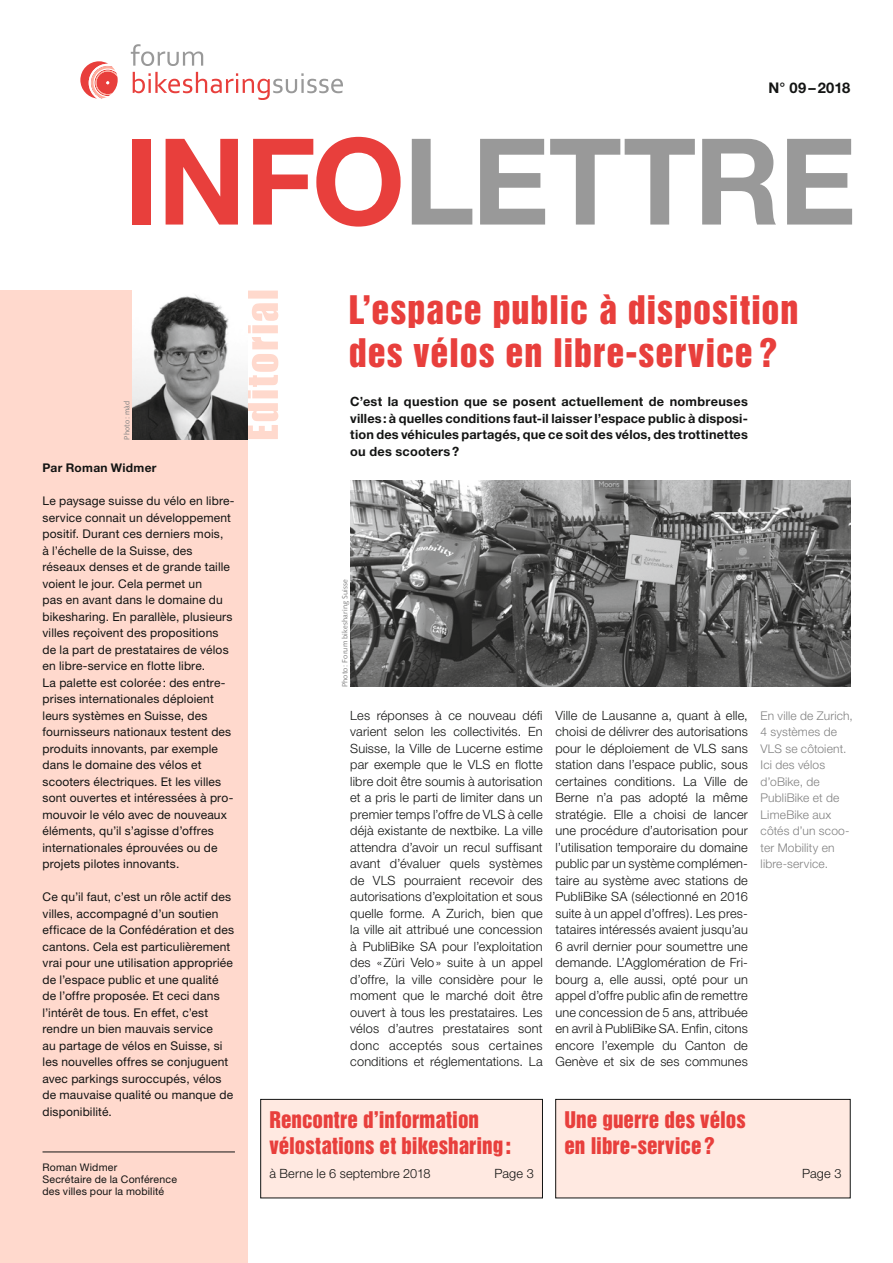
<style>
.page{position:relative;width:893px;height:1263px;background:#fff}
.page>*{position:absolute;margin:0;border:0;box-sizing:border-box;transform-origin:0 0}
.t1{font:700 120px "Helvetica Neue";letter-spacing:-.015em;color:#999}
.t2{font:36px/43.2px "Helvetica Inserat";letter-spacing:.025em;color:#e83f3c}
.t3{font:21px/25.5px "Helvetica Inserat";color:#e83f3c}
.t4{font:700 14.7px "Helvetica Neue";letter-spacing:.015em;color:#131413}
.t5{font:300 12.75px/16.5px "Helvetica Neue";letter-spacing:.015em;color:#131413;text-align:justify}
.t6{font:700 12.75px/16.5px "Helvetica Neue";letter-spacing:.015em;color:#131413;text-align:justify}
.t7{font:12px/16.5px "Helvetica Neue";letter-spacing:.015em;color:#131413}
.t8{font:300 12px/16.5px "Helvetica Neue";letter-spacing:.015em;color:#818181}
.t9{font:700 12px "Helvetica Neue";letter-spacing:.025em;color:#131413}
.t10{font:10.5px/12px "Helvetica Neue";letter-spacing:.02em;color:#131413}
.t11{font:7.5px "Syntax";letter-spacing:.015em;color:#818181}
.s1{color:#e83f3c}
</style>
<div class="page">
<div style="left:0;top:291px;width:248px;height:972px;background:#ffd9cd"></div>
<div style="left:261px;top:1099px;width:281px;height:99px;background:#ffe9e1"></div>
<div style="left:260px;top:1099px;width:283px;height:99px;border:1px solid #131413"></div>
<div style="left:556px;top:1099px;width:294px;height:99px;background:#ffe9e1"></div>
<div style="left:555px;top:1099px;width:295px;height:99px;border:1px solid #131413"></div>
<svg style="left:248px;top:291px;width:30px;height:148px"></svg>
<img style="left:132px;top:291px;width:116px;height:148px">
<hr style="left:43px;top:1152px;width:192px;height:1px;background:#131413">
<img style="left:350px;top:480px;width:500px;height:207px">
<svg style="left:131px;top:44px;width:72px;height:22px"></svg>
<svg style="left:133px;top:72px;width:210px;height:28px"></svg>
<svg style="left:80px;top:61px;width:38px;height:38px"></svg>
<p class="t4" style="left:768px;top:78px;width:83px">N° 09 –2018</p>
<h1 class="t1" style="left:124px;top:108px;width:734px"><span class="s1">INFO</span>LETTRE</h1>
<p class="t11" style="left:122px;top:440px;width:41px;rotate:-90deg">Photo: màd</p>
<p class="t9" style="left:43px;top:460px;width:116px">Par Roman Widmer</p>
<p class="t7" style="left:43px;top:492px;width:194px">Le paysage suisse du vélo en libre&shy;service connait un développement positif. Durant ces derniers mois,<br>à l’échelle de la Suisse, des réseaux denses et de grande taille voient le jour. Cela permet un<br>pas en avant dans le domaine du bikesharing. En parallèle, plusieurs villes reçoivent des propositions de la part de prestataires de vélos en libre-service en flotte libre.<br>La palette est colorée: des entre&shy;prises internationales déploient leurs systèmes en Suisse, des fournisseurs nationaux testent des produits innovants, par exemple dans le domaine des vélos et scooters électriques. Et les villes sont ouvertes et intéressées à pro&shy;mouvoir le vélo avec de nouveaux éléments, qu’il s’agisse d’offres internationales éprouvées ou de projets pilotes innovants.</p>
<p class="t7" style="left:43px;top:888px;width:193px">Ce qu’il faut, c’est un rôle actif des villes, accompagné d’un soutien efficace de la Confédération et des cantons. Cela est particulièrement vrai pour une utilisation appropriée de l’espace public et une qualité de l’offre proposée. Et ceci dans l’intérêt de tous. En effet, c’est rendre un bien mauvais service<br>au partage de vélos en Suisse, si les nouvelles offres se conjuguent avec parkings suroccupés, vélos de mauvaise qualité ou manque de disponibilité.</p>
<p class="t10" style="left:43px;top:1161px;width:136px">Roman Widmer<br>Secrétaire de la Conférence des villes pour la mobilité</p>
<h2 class="t2" style="left:349px;top:289px;width:451px">L’espace public à disposition des vélos en libre-service ?</h2>
<p class="t6" style="left:350px;top:393px;width:399px">C’est la question que se posent actuellement de nombreuses villes: à quelles conditions faut-il laisser l’espace public à disposi&shy;tion des véhicules partagés, que ce soit des vélos, des trottinettes ou des scooters?</p>
<p class="t11" style="left:340px;top:687px;width:110px;rotate:-90deg">Photo: Forum bikesharing Suisse</p>
<p class="t5" style="left:350px;top:706px;width:194px">Les réponses à ce nouveau défi varient selon les collectivités. En Suisse, la Ville de Lucerne estime par exemple que le VLS en flotte libre doit être soumis à autorisation et a pris le parti de limiter dans un premier temps l’offre de VLS à celle déjà existante de nextbike. La ville attendra d’avoir un recul suffisant avant d’évaluer quels systèmes de VLS pourraient recevoir des autorisations d’exploitation et sous quelle forme. A Zurich, bien que la ville ait attribué une concession à PubliBike SA pour l’exploitation des «Züri Velo» suite à un appel d’offre, la ville considère pour le moment que le marché doit être ouvert à tous les prestataires. Les vélos d’autres prestataires sont donc acceptés sous certaines conditions et réglementations. La</p>
<p class="t5" style="left:555px;top:706px;width:194px">Ville de Lausanne a, quant à elle, choisi de délivrer des autorisations pour le déploiement de VLS sans station dans l’espace public, sous certaines conditions. La Ville de Berne n’a pas adopté la même stratégie. Elle a choisi de lancer une procédure d’autorisation pour l’utilisation temporaire du domaine public par un système complémen&shy;taire au système avec stations de PubliBike SA (sélectionné en 2016 suite à un appel d’offres). Les pres&shy;tataires intéressés avaient jusqu’au 6 avril dernier pour soumettre une demande. L’Agglomération de Fri&shy;bourg a, elle aussi, opté pour un appel d’offre public afin de remettre une concession de 5 ans, attribuée en avril à PubliBike SA. Enfin, citons encore l’exemple du Canton de Genève et six de ses communes</p>
<p class="t8" style="left:761px;top:707px;width:94px">En ville de Zurich,<br>4 systèmes de<br>VLS se côtoient.<br>Ici des vélos d’oBike, de<br>PubliBike et de<br>LimeBike aux côtés d’un scoo&shy;ter Mobility en libre-service.</p>
<h3 class="t3" style="left:269px;top:1107px;width:243px">Rencontre d’information vélostations et bikesharing :</h3>
<p class="t5" style="left:269px;top:1165px;width:163px">à Berne le 6 septembre 2018</p>
<p class="t5" style="left:494px;top:1165px;width:41px">Page 3</p>
<h3 class="t3" style="left:564px;top:1107px;width:183px">Une guerre des vélos en libre-service ?</h3>
<p class="t5" style="left:802px;top:1165px;width:41px">Page 3</p>
</div>
